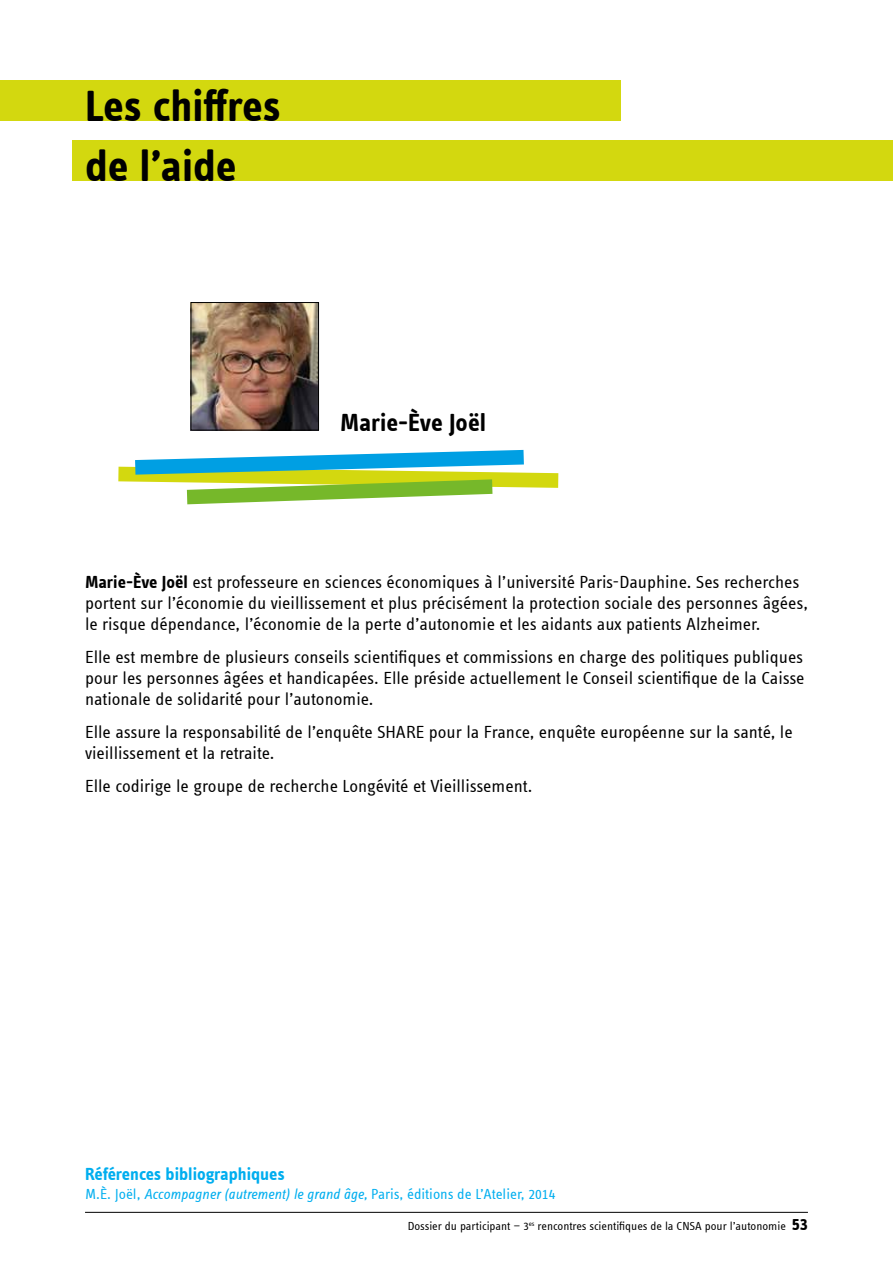
<style>
.page{position:relative;width:893px;height:1263px;background:#fff}
.page>*{position:absolute;margin:0;border:0;box-sizing:border-box;transform-origin:0 0}
.t1{font:700 45px/60px "Info Text Offc";letter-spacing:-.01em;color:#000}
.t2{font:700 25.5px "Info Text Offc";color:#000}
.t3{font:18px/21px "Info Text Offc";color:#000}
.t4{font:700 18px "Info Text Offc";color:#00aeef}
.t5{font:15px "Info Text Offc";color:#00aeef}
.t6{font:12px "Info Text Offc";color:#000}
.s1{font-weight:700}
.s2{font-style:italic}
.s3{font-weight:700;font-size:18px}
</style>
<div class="page">
<div style="left:0;top:81px;width:621px;height:40px;background:#d3d80f"></div>
<div style="left:72px;top:141px;width:821px;height:40px;background:#d3d80f"></div>
<svg style="left:118px;top:450px;width:440px;height:54px"></svg>
<img style="left:193px;top:304px;width:124px;height:124px">
<div style="left:191px;top:302px;width:128px;height:128px;border:1px solid #000"></div>
<hr style="left:85px;top:1212px;width:723px;height:1px;background:#000">
<h1 class="t1" style="left:85px;top:76px;width:197px">Les chiffres de l’aide</h1>
<h2 class="t2" style="left:340px;top:408px;width:147px">Marie-Ève Joël</h2>
<p class="t3" style="left:85px;top:572px;width:724px"><span class="s1">Marie-Ève Joël</span> est professeure en sciences économiques à l’université Paris-Dauphine. Ses recherches portent sur l’économie du vieillissement et plus précisément la protection sociale des personnes âgées, le risque dépendance, l’économie de la perte d’autonomie et les aidants aux patients Alzheimer.</p>
<p class="t3" style="left:85px;top:647px;width:721px;text-align:justify">Elle est membre de plusieurs conseils scientifiques et commissions en charge des politiques publiques pour les personnes âgées et handicapées. Elle préside actuellement le Conseil scientifique de la Caisse nationale de solidarité pour l’autonomie.</p>
<p class="t3" style="left:85px;top:722px;width:709px">Elle assure la responsabilité de l’enquête SHARE pour la France, enquête européenne sur la santé, le vieillissement et la retraite.</p>
<p class="t3" style="left:85px;top:776px;width:449px">Elle codirige le groupe de recherche Longévité et Vieillissement.</p>
<p class="t4" style="left:85px;top:1163px;width:201px">Références bibliographiques</p>
<p class="t5" style="left:85px;top:1186px;width:472px">M.È. Joël, <span class="s2">Accompagner (autrement) le grand âge,</span> Paris, éditions de L’Atelier, 2014</p>
<p class="t6" style="left:408px;top:1219px;width:402px">Dossier du participant — 3<sup>es</sup> rencontres scientifiques de la CNSA pour l’autonomie <span class="s3">53</span></p>
</div>
